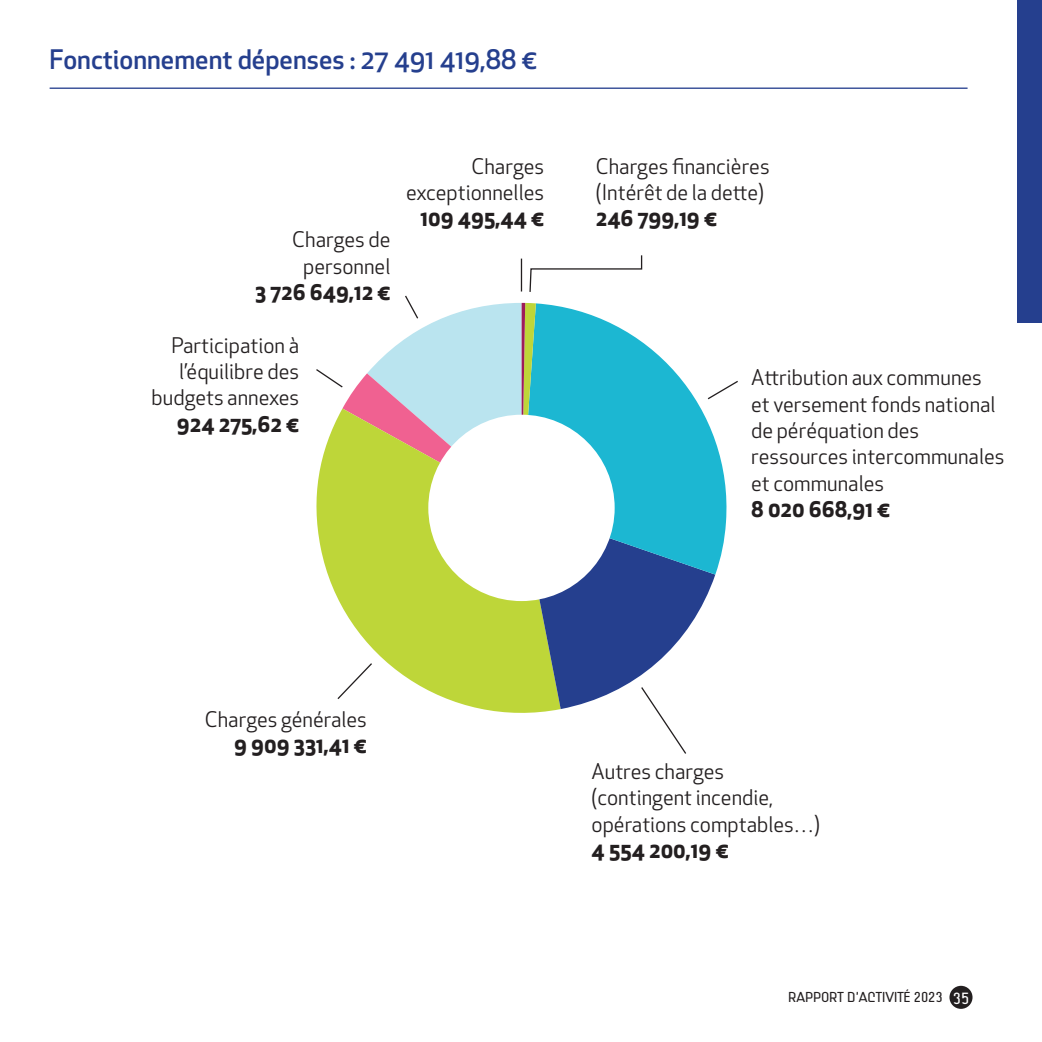
<style>
.page{position:relative;width:1042px;height:1042px;background:#fff}
.page>*{position:absolute;margin:0;border:0;box-sizing:border-box;transform-origin:0 0}
.t1{font:500 26.25px "Apex New";color:#253f8e}
.t2{font:21px/26.2px "Apex New";color:#231f20}
.t3{font:700 21px "Apex New";color:#231f20}
.t4{font:15.75px "Lindau";color:#fff}
.t5{font:14px "Lindau";color:#231f20}
</style>
<div class="page">
<div style="left:949px;top:986px;width:23px;height:23px;background:#231f20;border-radius:50%"></div>
<hr style="left:50px;top:88px;width:917px;height:1px;background:#253f8e">
<div style="left:1017px;top:0;width:25px;height:322px;background:#253f8e"></div>
<svg style="left:316px;top:255px;width:422px;height:499px"></svg>
<div style="left:428px;top:415px;width:187px;height:186px;background:#fff;border-radius:50%"></div>
<p class="t1" style="left:50px;top:42px;width:489px">Fonctionnement dépenses : 27 491 419,88 €</p>
<p class="t2" style="left:292px;top:227px;width:100px;text-align:center">Charges de personnel</p>
<p class="t3" style="left:255px;top:277px;width:137px">3 726 649,12 €</p>
<p class="t2" style="left:152px;top:332px;width:149px;text-align:right">Participation à l’équilibre des budgets annexes</p>
<p class="t3" style="left:177px;top:409px;width:124px">924 275,62 €</p>
<p class="t2" style="left:406px;top:153px;width:139px;text-align:right">Charges exceptionnelles</p>
<p class="t3" style="left:421px;top:204px;width:125px">109 495,44 €</p>
<p class="t2" style="left:596px;top:153px;width:175px">Charges financières (Intérêt de la dette)</p>
<p class="t3" style="left:596px;top:204px;width:123px">246 799,19 €</p>
<p class="t2" style="left:751px;top:365px;width:255px">Attribution aux communes et versement fonds national de péréquation des ressources intercommunales et communales</p>
<p class="t3" style="left:751px;top:494px;width:141px">8 020 668,91 €</p>
<p class="t2" style="left:205px;top:706px;width:163px">Charges générales</p>
<p class="t3" style="left:234px;top:730px;width:134px">9 909 331,41 €</p>
<p class="t2" style="left:591px;top:758px;width:230px">Autres charges (contingent incendie, opérations comptables…)</p>
<p class="t3" style="left:591px;top:835px;width:139px">4 554 200,19 €</p>
<p class="t5" style="left:788px;top:989px;width:156px">RAPPORT D’ACTIVITÉ 2023</p>
<p class="t4" style="left:953px;top:989px;width:18px">35</p>
</div>
